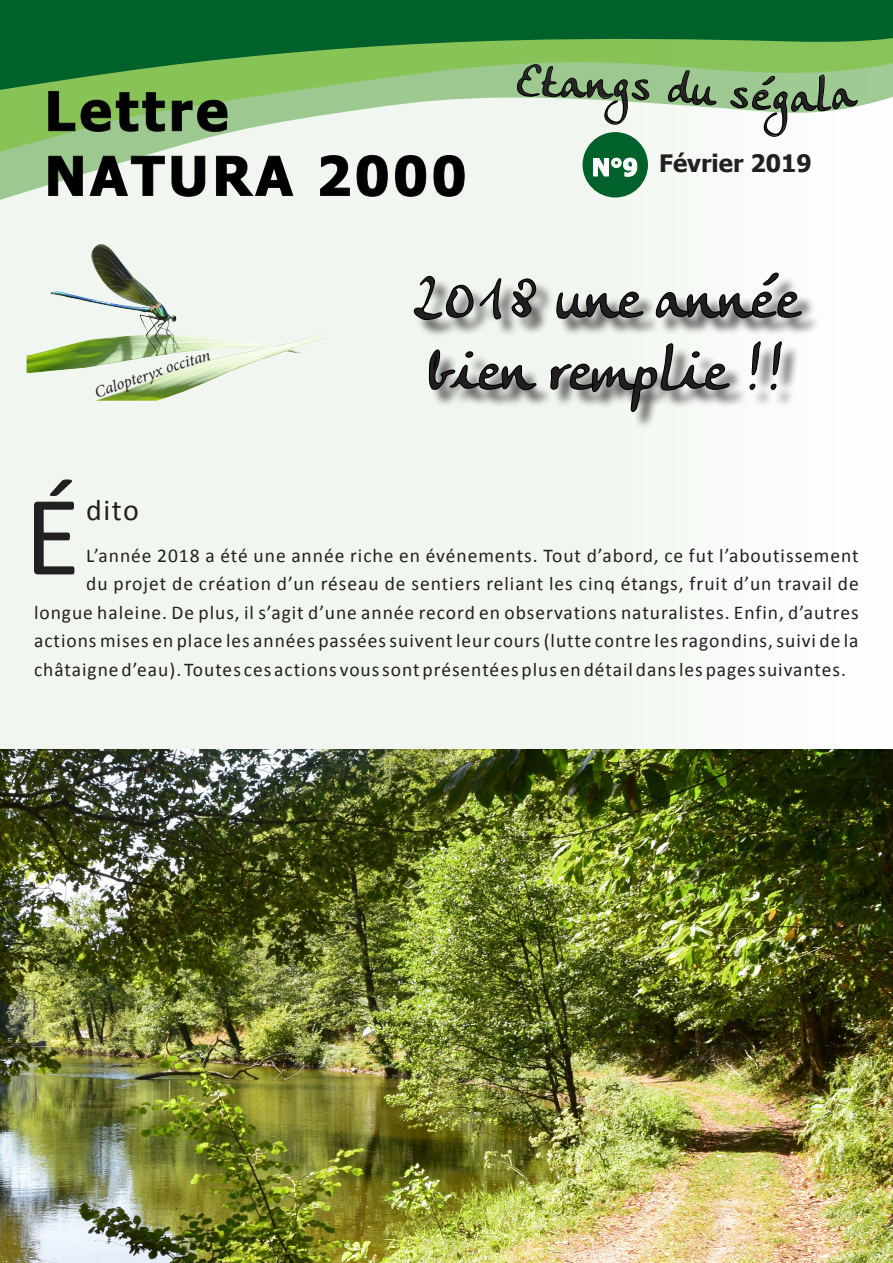
<style>
.page{position:relative;width:893px;height:1263px;background:#fff}
.page>*{position:absolute;margin:0;border:0;box-sizing:border-box;transform-origin:0 0}
.t1{font:115.05px "Calibri";color:#231f20}
.t2{font:56.25px/72px "Anke Calligraphic FG";letter-spacing:.05em;color:#231f20;scale:.94 1}
.t3{font:700 54px "Tahoma";letter-spacing:.075em;color:#000}
.t4{font:43.05px "Anke Calligraphic FG";color:#231f20;scale:.94 1}
.t5{font:30px "Calibri";color:#231f20}
.t6{font:700 24px "Tahoma";color:#231f20}
.t7{font:700 24px "Tahoma";color:#fff}
.t8{font:19.5px "Calibri";letter-spacing:.05em;color:#231f20}
.t9{font:italic 16.5px "Minion Pro";color:#231f20}
.s1{font-size:43.2px}
</style>
<div class="page">
<div style="left:0;top:0;width:893px;height:1263px;background:linear-gradient(to right,#eef5ed,#f9fcf9)"></div>
<img style="left:27px;top:242px;width:300px;height:159px">
<img style="left:0;top:749px;width:893px;height:514px">
<svg style="left:0;top:155px;width:893px;height:47px;fill:#f1f7f0"></svg>
<svg style="left:0;top:94px;width:893px;height:61px;fill:#f1f7f0"></svg>
<svg style="left:0;top:0;width:893px;height:94px;background:#358640"></svg>
<svg style="left:48px;top:91px;width:117px;height:41px;background:#7fb05c"></svg>
<svg style="left:171px;top:99px;width:57px;height:33px;background:#87ae76"></svg>
<svg style="left:48px;top:155px;width:35px;height:41px"></svg>
<svg style="left:89px;top:155px;width:76px;height:41px"></svg>
<svg style="left:171px;top:155px;width:35px;height:42px"></svg>
<svg style="left:216px;top:155px;width:78px;height:41px"></svg>
<svg style="left:320px;top:155px;width:30px;height:41px"></svg>
<svg style="left:356px;top:155px;width:32px;height:42px"></svg>
<svg style="left:395px;top:155px;width:31px;height:42px"></svg>
<svg style="left:433px;top:155px;width:32px;height:42px"></svg>
<svg style="left:667px;top:68px;width:50px;height:38px;background:#89ae7e"></svg>
<div style="left:583px;top:133px;width:64px;height:64px;background:#00612b;border-radius:50%"></div>
<svg style="left:593px;top:157px;width:44px;height:20px"></svg>
<div style="left:583px;top:132px;width:65px;height:65px;border:2px solid #00612b;border-radius:50%"></div>
<div style="left:416px;top:276px;width:404px;height:154px;background:#231f20;opacity:.75"></div>
<svg style="left:413px;top:275px;width:89px;height:46px"></svg>
<svg style="left:511px;top:278px;width:26px;height:40px"></svg>
<svg style="left:428px;top:332px;width:109px;height:59px"></svg>
<svg style="left:550px;top:260px;width:252px;height:164px"></svg>
<svg style="left:166px;top:353px;width:45px;height:20px"></svg>
<svg style="left:517px;top:47px;width:133px;height:78px"></svg>
<svg style="left:730px;top:73px;width:128px;height:65px"></svg>
<p class="t3" style="left:45px;top:73px;width:185px">Lettre</p>
<p class="t3" style="left:45px;top:138px;width:423px">NATURA 2000</p>
<h3 class="t4" style="left:671px;top:61px;width:110px;rotate:5deg">du <span class="s1">sé</span></h3>
<p class="t7" style="left:592px;top:150px;width:48px">N°9</p>
<p class="t6" style="left:659px;top:147px;width:154px">Février 2019</p>
<p class="t9" style="left:92px;top:382px;width:72px;rotate:-19deg">Calopteryx</p>
<p class="t2" style="left:414px;top:262px;width:408px">2018 une année bien remplie !!</p>
<p class="t1" style="left:24px;top:463px;width:58px">É</p>
<p class="t5" style="left:86px;top:491px;width:54px">dito</p>
<p class="t8" style="left:86px;top:543px;width:774px">L’année 2018 a été une année riche en événements. Tout d’abord, ce fut l’aboutissement</p>
<p class="t8" style="left:86px;top:571px;width:774px">du projet de création d’un réseau de sentiers reliant les cinq étangs, fruit d’un travail de</p>
<p class="t8" style="left:34px;top:600px;width:826px">longue haleine. De plus, il s’agit d’une année record en observations naturalistes. Enfin, d’autres</p>
<p class="t8" style="left:34px;top:628px;width:826px">actions mises en place les années passées suivent leur cours (lutte contre les ragondins, suivi de la</p>
<p class="t8" style="left:34px;top:657px;width:813px">châtaigne d’eau). Toutes ces actions vous sont présentées plus en détail dans les pages suivantes.</p>
</div>
